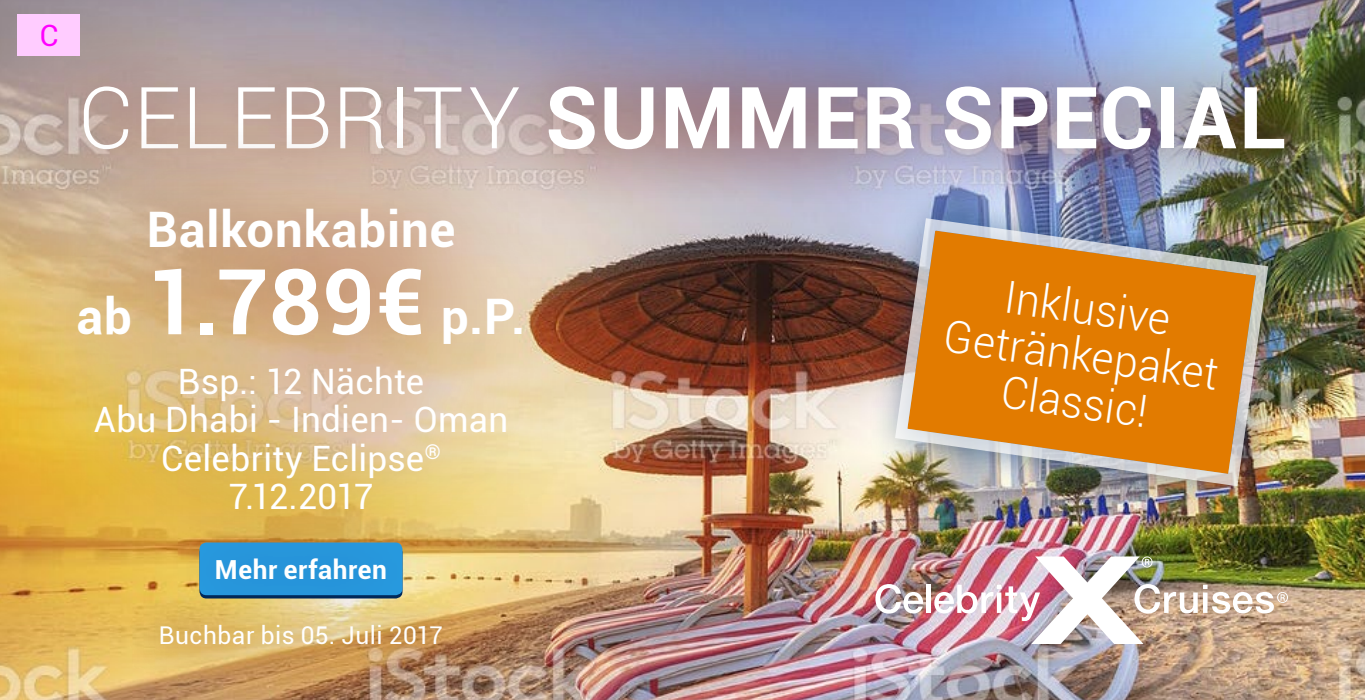
<style>
.page{position:relative;width:1365px;height:700px;background:#fff}
.page>*{position:absolute;margin:0;border:0;box-sizing:border-box;transform-origin:0 0}
.t1{font:700 85.75px "Roboto";letter-spacing:.02em;color:#fff}
.t2{font:700 49px "Roboto";letter-spacing:.02em;color:#fff}
.t3{font:300 44.45px/47.2px "Roboto";color:#fff;text-align:center;scale:.96 1}
.t4{font:35px/38.5px "Roboto";letter-spacing:.005em;color:#fff;text-align:center}
.t5{font:29.4px "Roboto";color:#f0f}
.t6{font:700 26.25px "Roboto";letter-spacing:.02em;color:#fff}
.t7{font:24.5px "Roboto";letter-spacing:.02em;color:#fff}
.s1{font-weight:300}
.s2{font-size:91px}
</style>
<div class="page">
<img style="left:0;top:0;width:1365px;height:700px">
<svg style="left:875px;top:584px;width:49px;height:30px"></svg>
<div style="left:926px;top:585px;width:5px;height:28px;background:#fff"></div>
<img style="left:934px;top:556px;width:354px;height:88px">
<div style="left:3px;top:2px;width:1355px;height:230px;background:#eb5b23;opacity:.75"></div>
<div style="left:124px;top:590px;width:352px;height:92px;background:#eb5b23;opacity:.8"></div>
<div style="left:0;top:119px;width:603px;height:484px;background:#eb5b23;opacity:.75"></div>
<div style="left:867px;top:190px;width:434px;height:329px;background:#002959;opacity:.6"></div>
<img style="left:889px;top:212px;width:386px;height:280px">
<div style="left:157px;top:500px;width:286px;height:142px;background:#002859;opacity:.3"></div>
<div style="left:165px;top:510px;width:270px;height:122px;background:#002859;opacity:.2"></div>
<div style="left:18px;top:14px;width:62px;height:42px;background:#fcf"></div>
<p class="t5" style="left:40px;top:15px;width:20px">C</p>
<h1 class="t1" style="left:78px;top:57px;width:1210px"><span class="s1">CELEBRITY</span> SUMMER SPECIAL</h1>
<h2 class="t2" style="left:147px;top:195px;width:310px">Balkonkabine</h2>
<h2 class="t2" style="left:77px;top:282px;width:450px">ab <span class="s2">1.789€</span> p.P.</h2>
<p class="t4" style="left:94px;top:361px;width:416px">Bsp.: 12 Nächte<br>Abu Dhabi - Indien- Oman<br>Celebrity Eclipse<sup>®<br></sup>7.12.2017</p>
<p class="t6" style="left:215px;top:551px;width:174px">Mehr erfahren</p>
<p class="t7" style="left:159px;top:618px;width:286px">Buchbar bis 05. Juli 2017</p>
<p class="t3" style="left:954px;top:264px;width:290px;rotate:8deg">Inklusive<br>Getränkepaket<br>Classic!</p>
</div>
